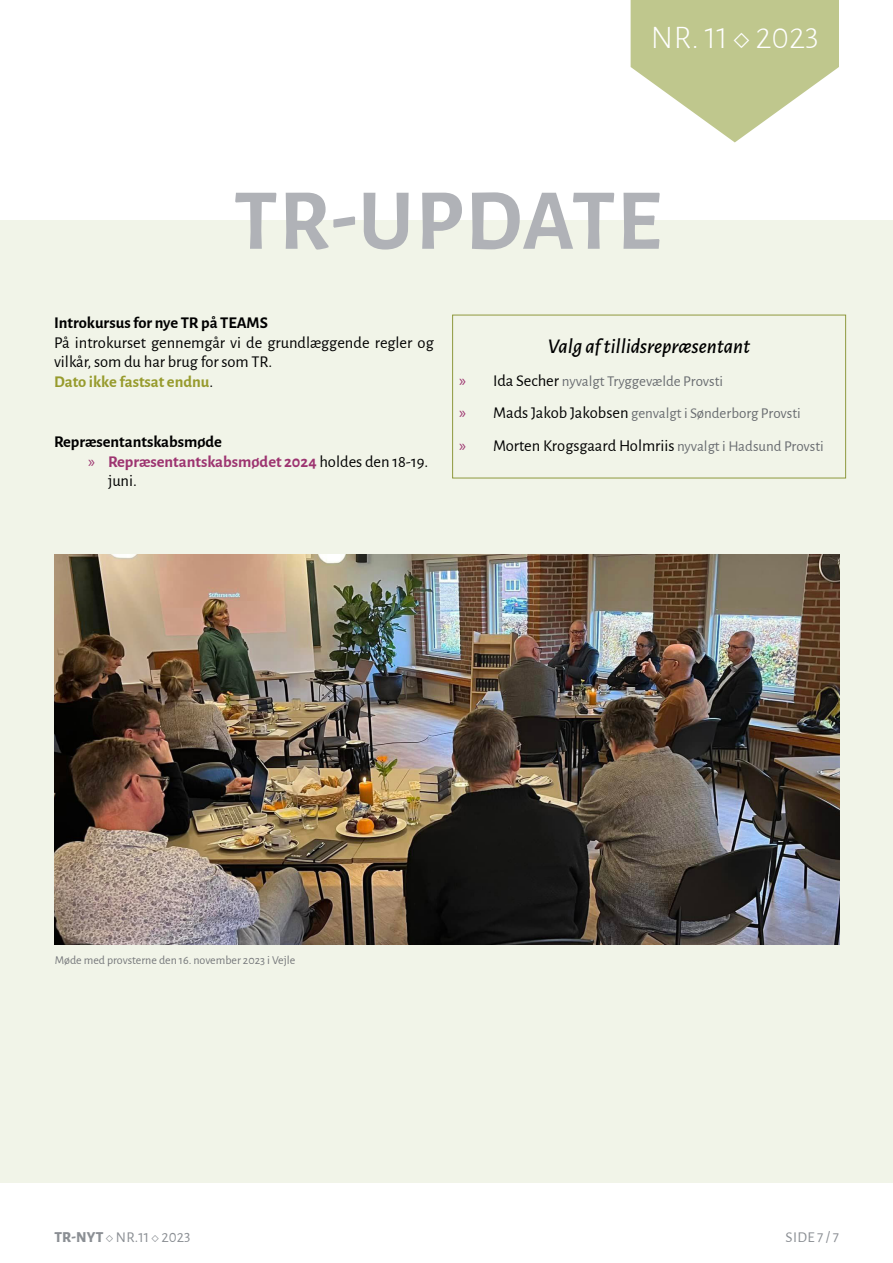
<style>
.page{position:relative;width:893px;height:1263px;background:#fff}
.page>*{position:absolute;margin:0;border:0;box-sizing:border-box;transform-origin:0 0}
.t1{font:700 87px "Alegreya Sans";letter-spacing:.015em;color:#b0b2b7}
.t2{font:300 33px "Alegreya Sans";color:#fff}
.t3{font:italic 500 21px "Alegreya Sans";color:#000}
.t4{font:16.5px/19.8px "Alegreya Sans";color:#000}
.t5{font:700 16.5px "Alegreya Sans";color:#000}
.t6{font:700 16.5px "Alegreya Sans";color:#9d3470}
.t7{font:15px/32.5px "Alegreya Sans";color:#6a6d71}
.t8{font:15px "Alegreya Sans";letter-spacing:.02em;color:#8b8f94}
.t9{font:12px "Alegreya Sans";color:#76787b}
.s1{font-weight:700;color:#979b2d}
.s2{font-family:"Myriad Pro";font-weight:400}
.s3{font-weight:400;color:#000}
.s4{font-family:"Myriad Pro";font-size:16.5px;color:#9d3470}
.s5{font-size:16.5px;color:#000}
.s6{font-family:"Myriad Pro";color:#9d3470}
.s7{font-size:15px;color:#6a6d71}
.s8{font-weight:800}
</style>
<div class="page">
<svg style="left:631px;top:0;width:208px;height:142px"></svg>
<div style="left:0;top:220px;width:893px;height:962px;background:#f1f4e8"></div>
<img style="left:55px;top:555px;width:785px;height:389px">
<h2 class="t2" style="left:651px;top:16px;width:170px">NR. 11 ◇ 2023</h2>
<h1 class="t1" style="left:234px;top:157px;width:429px">TR-UPDATE</h1>
<p class="t5" style="left:54px;top:310px;width:215px">Introkursus for nye TR på TEAMS</p>
<p class="t4" style="left:54px;top:332px;width:381px">På introkurset gennemgår vi de grundlæggende regler og vilkår, som du har brug for som TR.<br><span class="s1">Dato ikke fastsat endnu</span>.</p>
<p class="t5" style="left:54px;top:429px;width:170px">Repræsentantskabsmøde</p>
<p class="t6" style="left:88px;top:449px;width:342px"><span class="s2">»</span> Repræsentantskabsmødet 2024 <span class="s3">holdes den 18-19.</span></p>
<p class="t4" style="left:108px;top:470px;width:30px">juni.</p>
<p class="t3" style="left:548px;top:331px;width:204px">Valg af tillidsrepræsentant</p>
<p class="t7" style="left:459px;top:364px;width:343px"><span class="s4">»</span> <span class="s5">Ida Secher</span> nyvalgt Tryggevælde Provsti<br><span class="s4">»</span> <span class="s5">Mads Jakob Jakobsen</span> genvalgt i Sønderborg Provsti</p>
<p class="t4" style="left:459px;top:435px;width:366px"><span class="s6">»</span> Morten Krogsgaard Holmriis <span class="s7">nyvalgt i Hadsund Provsti</span></p>
<p class="t9" style="left:55px;top:952px;width:242px">Møde med provsterne den 16. november 2023 i Vejle</p>
<p class="t8" style="left:54px;top:1227px;width:138px"><span class="s8">TR-NYT</span> ◇ NR.11 ◇ 2023</p>
<p class="t8" style="left:786px;top:1227px;width:55px">SIDE 7 / 7</p>
</div>
